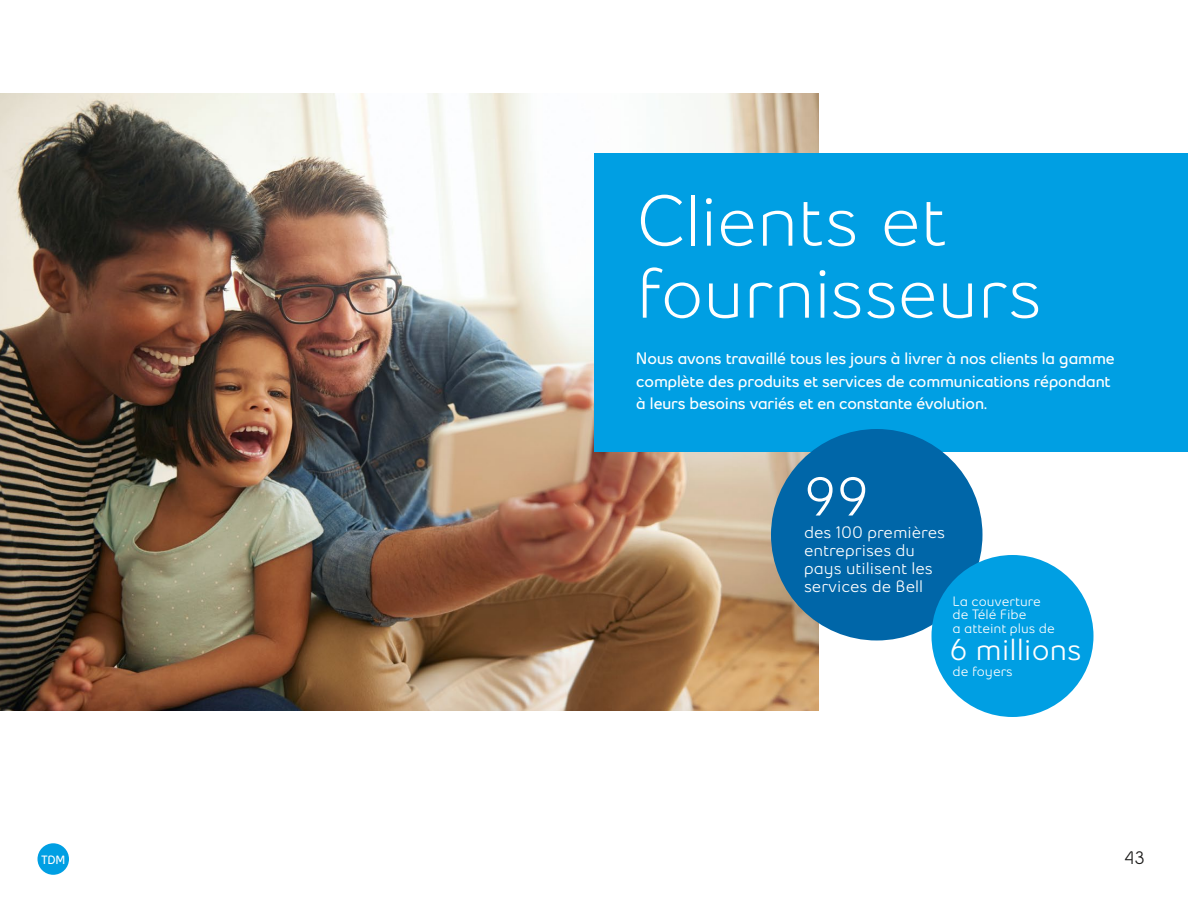
<style>
.page{position:relative;width:1188px;height:918px;background:#fff}
.page>*{position:absolute;margin:0;border:0;box-sizing:border-box;transform-origin:0 0}
.t1{font:500 72px/72px "Bell Slim";letter-spacing:-.02em;color:#fff}
.Circle_text{font:600 54px "Bell Slim";color:#fff}
.Circle_text-2{font:600 30px "Bell Slim";color:#fff}
.t2{font:600 18px "Bell Slim";color:#1c1b1a}
.TX_intro_H1{font:800 16.5px/22.5px "Bell Slim";letter-spacing:-.005em;color:#fff}
.Circle_text-3{font:600 16.5px/18px "Bell Slim";color:#fff}
.Circle_text-4{font:600 13.5px/13.5px "Bell Slim";color:#fff}
.t3{font:800 12px "Bell Slim";color:#fff}
</style>
<div class="page">
<img style="left:0;top:93px;width:819px;height:618px">
<div style="left:594px;top:153px;width:594px;height:298px;background:#009fe3"></div>
<div style="left:771px;top:429px;width:211px;height:211px;background:#0066a8;border-radius:50%"></div>
<div style="left:932px;top:555px;width:162px;height:162px;background:#009fe3;border-radius:50%"></div>
<div style="left:38px;top:843px;width:31px;height:32px;background:#009fe3;border-radius:50%"></div>
<h1 class="t1" style="left:636px;top:184px;width:407px">Clients et fournisseurs</h1>
<p class="TX_intro_H1" style="left:636px;top:347px;width:480px">Nous avons travaillé tous les jours à livrer à nos clients la gamme complète des produits et services de communications répondant à leurs besoins variés et en constante évolution.</p>
<p class="Circle_text" style="left:804px;top:464px;width:67px">99</p>
<p class="Circle_text-3" style="left:804px;top:523px;width:143px">des 100 premières entreprises du pays utilisent les services de Bell</p>
<p class="Circle_text-4" style="left:952px;top:594px;width:104px">La couverture de Télé Fibe<br>a atteint plus de</p>
<p class="Circle_text-2" style="left:949px;top:631px;width:134px">6 millions</p>
<p class="Circle_text-4" style="left:952px;top:665px;width:62px">de foyers</p>
<p class="t3" style="left:41px;top:852px;width:26px">TDM</p>
<p class="t2" style="left:1125px;top:847px;width:22px">43</p>
</div>
